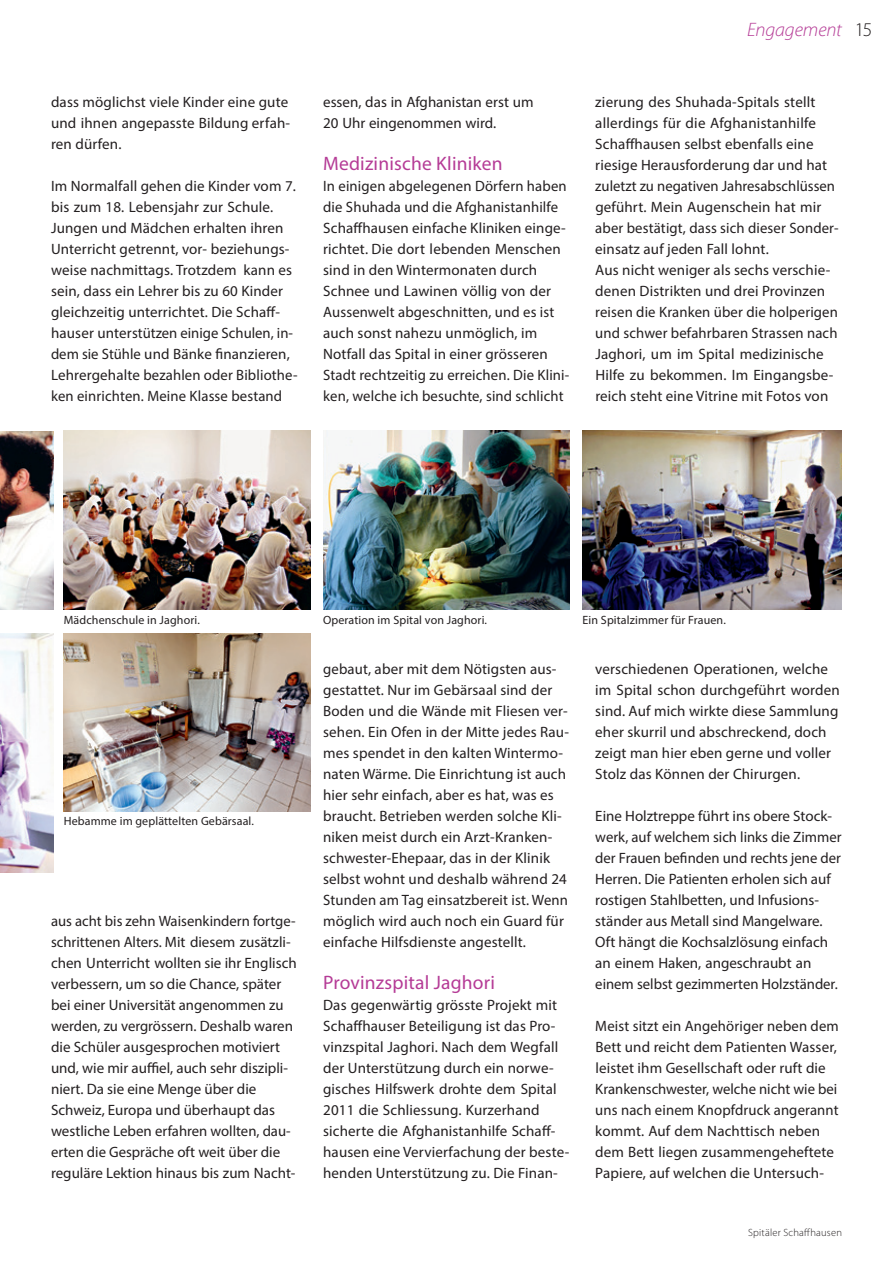
<style>
.page{position:relative;width:893px;height:1263px;background:#fff}
.page>*{position:absolute;margin:0;border:0;box-sizing:border-box;transform-origin:0 0}
.t1{font:19.5px "Myriad Pro";letter-spacing:.01em;color:#b53b96}
.t2{font:italic 300 19.5px "Myriad Pro";letter-spacing:-.005em;color:#b53b96}
.t3{font:300 19.5px "Myriad Pro";color:#231f20}
.t4{font:15px/21px "Myriad Pro";letter-spacing:.01em;color:#231f20}
.t5{font:12px "Myriad Pro";letter-spacing:.01em;color:#231f20}
.t6{font:300 10.5px "Myriad Pro";letter-spacing:.02em;color:#231f20}
</style>
<div class="page">
<img style="left:0;top:633px;width:53px;height:240px">
<img style="left:64px;top:431px;width:246px;height:178px">
<img style="left:323px;top:431px;width:247px;height:178px">
<img style="left:64px;top:633px;width:246px;height:178px">
<img style="left:0;top:431px;width:53px;height:178px">
<img style="left:583px;top:431px;width:259px;height:178px">
<p class="t4" style="left:51px;top:91px;width:241px">dass möglichst viele Kinder eine gute und ihnen angepasste Bildung erfah&shy;ren dürfen.</p>
<p class="t4" style="left:51px;top:175px;width:248px">Im Normalfall gehen die Kinder vom 7. bis zum 18. Lebensjahr zur Schule.<br>Jungen und Mädchen erhalten ihren Unterricht getrennt, vor- beziehungs&shy;weise nachmittags. Trotzdem kann es sein, dass ein Lehrer bis zu 60 Kinder gleichzeitig unterrichtet. Die Schaff&shy;hauser unterstützen einige Schulen, in&shy;dem sie Stühle und Bänke finanzieren, Lehrergehalte bezahlen oder Bibliothe&shy;ken einrichten. Meine Klasse bestand</p>
<p class="t4" style="left:323px;top:91px;width:212px">essen, das in Afghanistan erst um<br>20 Uhr eingenommen wird.</p>
<h1 class="t1" style="left:323px;top:151px;width:181px">Medizinische Kliniken</h1>
<p class="t4" style="left:323px;top:175px;width:248px">In einigen abgelegenen Dörfern haben die Shuhada und die Afghanistanhilfe Schaffhausen einfache Kliniken einge&shy;richtet. Die dort lebenden Menschen sind in den Wintermonaten durch Schnee und Lawinen völlig von der Aussenwelt abgeschnitten, und es ist auch sonst nahezu unmöglich, im Notfall das Spital in einer grösseren Stadt rechtzeitig zu erreichen. Die Klini&shy;ken, welche ich besuchte, sind schlicht</p>
<h1 class="t2" style="left:747px;top:18px;width:96px">Engagement</h1>
<h1 class="t3" style="left:855px;top:18px;width:19px">15</h1>
<p class="t4" style="left:595px;top:91px;width:245px">zierung des Shuhada-Spitals stellt allerdings für die Afghanistanhilfe Schaffhausen selbst ebenfalls eine riesige Herausforderung dar und hat zuletzt zu negativen Jahresabschlüssen geführt. Mein Augenschein hat mir aber bestätigt, dass sich dieser Sonder&shy;einsatz auf jeden Fall lohnt.<br>Aus nicht weniger als sechs verschie&shy;denen Distrikten und drei Provinzen reisen die Kranken über die holperigen und schwer befahrbaren Strassen nach Jaghori, um im Spital medizinische Hilfe zu bekommen. Im Eingangsbe&shy;reich steht eine Vitrine mit Fotos von</p>
<p class="t5" style="left:64px;top:613px;width:138px">Mädchenschule in Jaghori.</p>
<p class="t5" style="left:323px;top:613px;width:165px">Operation im Spital von Jaghori.</p>
<p class="t5" style="left:583px;top:612px;width:145px">Ein Spitalzimmer für Frauen.</p>
<p class="t5" style="left:64px;top:813px;width:192px">Hebamme im geplättelten Gebärsaal.</p>
<p class="t4" style="left:51px;top:910px;width:247px">aus acht bis zehn Waisenkindern fortge&shy;schrittenen Alters. Mit diesem zusätzli&shy;chen Unterricht wollten sie ihr Englisch verbessern, um so die Chance, später bei einer Universität angenommen zu werden, zu vergrössern. Deshalb waren die Schüler ausgesprochen motiviert und, wie mir auffiel, auch sehr diszipli&shy;niert. Da sie eine Menge über die Schweiz, Europa und überhaupt das westliche Leben erfahren wollten, dau&shy;erten die Gespräche oft weit über die reguläre Lektion hinaus bis zum Nacht-</p>
<p class="t4" style="left:323px;top:658px;width:247px">gebaut, aber mit dem Nötigsten aus&shy;gestattet. Nur im Gebärsaal sind der Boden und die Wände mit Fliesen ver&shy;sehen. Ein Ofen in der Mitte jedes Rau&shy;mes spendet in den kalten Wintermo&shy;naten Wärme. Die Einrichtung ist auch hier sehr einfach, aber es hat, was es braucht. Betrieben werden solche Kli&shy;niken meist durch ein Arzt-Kranken&shy;schwester-Ehepaar, das in der Klinik selbst wohnt und deshalb während 24<br>Stunden am Tag einsatzbereit ist. Wenn möglich wird auch noch ein Guard für einfache Hilfsdienste angestellt.</p>
<h1 class="t1" style="left:323px;top:970px;width:173px">Provinzspital Jaghori</h1>
<p class="t4" style="left:323px;top:994px;width:248px">Das gegenwärtig grösste Projekt mit Schaffhauser Beteiligung ist das Pro&shy;vinzspital Jaghori. Nach dem Wegfall der Unterstützung durch ein norwe&shy;gisches Hilfswerk drohte dem Spital 2011 die Schliessung. Kurzerhand sicherte die Afghanistanhilfe Schaff&shy;hausen eine Vervierfachung der beste&shy;henden Unterstützung zu. Die Finan-</p>
<p class="t4" style="left:595px;top:658px;width:246px">verschiedenen Operationen, welche im Spital schon durchgeführt worden sind. Auf mich wirkte diese Sammlung eher skurril und abschreckend, doch zeigt man hier eben gerne und voller Stolz das Können der Chirurgen.</p>
<p class="t4" style="left:595px;top:805px;width:248px">Eine Holztreppe führt ins obere Stock&shy;werk, auf welchem sich links die Zimmer der Frauen befinden und rechts jene der Herren. Die Patienten erholen sich auf rostigen Stahlbetten, und Infusions&shy;ständer aus Metall sind Mangelware.<br>Oft hängt die Kochsalzlösung einfach an einem Haken, angeschraubt an einem selbst gezimmerten Holzständer.</p>
<p class="t4" style="left:595px;top:1015px;width:245px">Meist sitzt ein Angehöriger neben dem Bett und reicht dem Patienten Wasser, leistet ihm Gesellschaft oder ruft die Krankenschwester, welche nicht wie bei uns nach einem Knopfdruck angerannt kommt. Auf dem Nachttisch neben dem Bett liegen zusammengeheftete Papiere, auf welchen die Untersuch-</p>
<p class="t6" style="left:748px;top:1226px;width:95px">Spitäler Schaffhausen</p>
</div>
